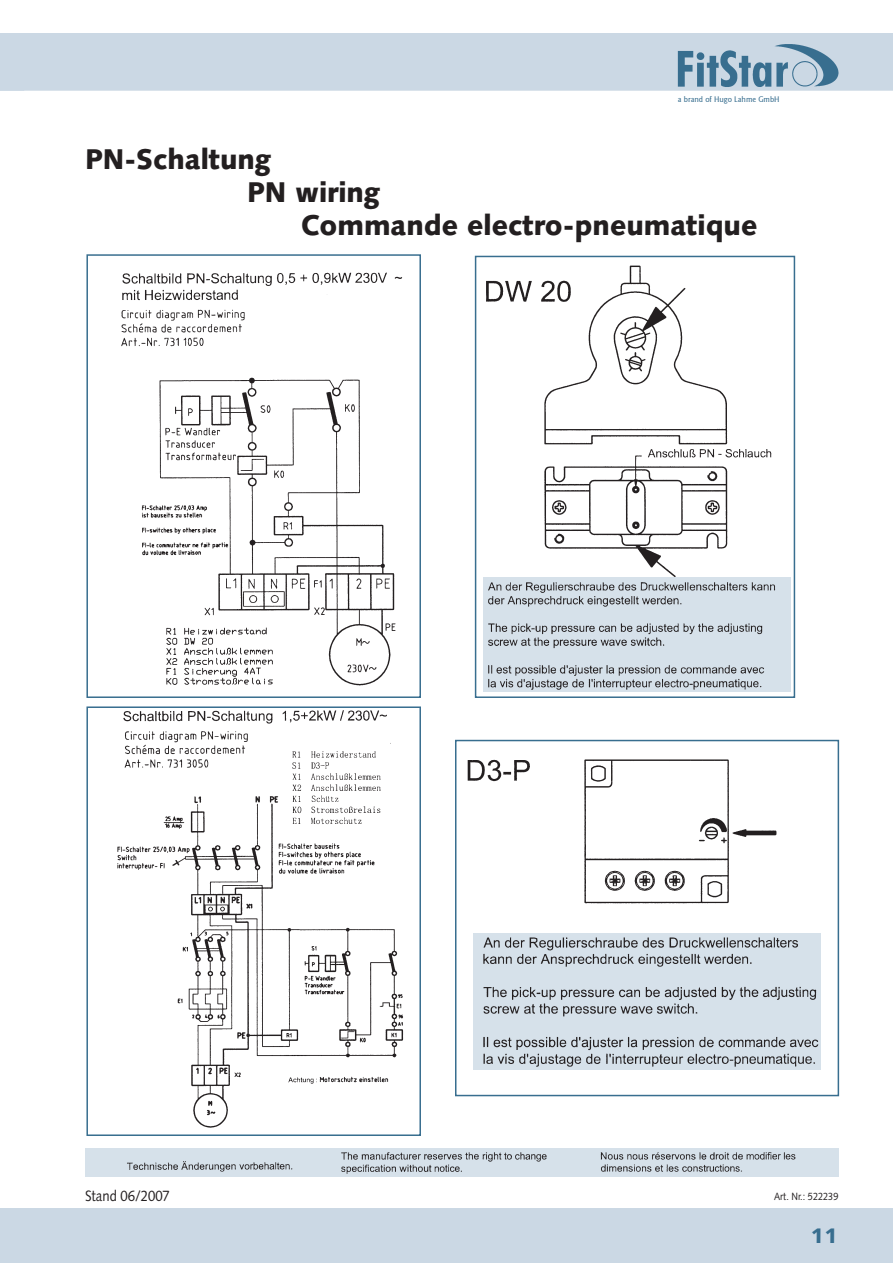
<style>
.page{position:relative;width:893px;height:1263px;background:#fff}
.page>*{position:absolute;margin:0;border:0;box-sizing:border-box;transform-origin:0 0}
.t1{font:900 28.5px "Syntax";color:#231f20}
.t2{font:900 21px "Syntax";color:#386e8f}
.t3{font:15px "Syntax";color:#231f20;scale:.87 1}
.t4{font:10.5px "Syntax";color:#231f20;scale:.87 1}
.t5{font:500 8.1px "Goudy Sans IT Cby BT";color:#386e8f}
</style>
<div class="page">
<div style="left:0;top:1208px;width:893px;height:55px;background:#cbd8e4"></div>
<div style="left:0;top:33px;width:893px;height:58px;background:#cbd8e4"></div>
<img style="left:662px;top:33px;width:187px;height:58px">
<img style="left:85px;top:264px;width:754px;height:913px">
<div style="left:455px;top:740px;width:384px;height:356px;border:2px solid #386e8f"></div>
<div style="left:86px;top:254px;width:335px;height:444px;border:2px solid #386e8f"></div>
<div style="left:86px;top:706px;width:335px;height:430px;border:2px solid #386e8f"></div>
<div style="left:475px;top:256px;width:320px;height:442px;border:2px solid #386e8f"></div>
<p class="t5" style="left:678px;top:94px;width:103px">a brand of Hugo Lahme GmbH</p>
<p class="t1" style="left:85px;top:143px;width:187px">PN-Schaltung</p>
<p class="t1" style="left:247px;top:176px;width:134px">PN wiring</p>
<p class="t1" style="left:301px;top:209px;width:458px">Commande electro-pneumatique</p>
<p class="t3" style="left:85px;top:1187px;width:99px">Stand 06/2007</p>
<p class="t4" style="left:774px;top:1190px;width:75px">Art. Nr.: 522239</p>
<p class="t2" style="left:811px;top:1223px;width:29px">11</p>
</div>
